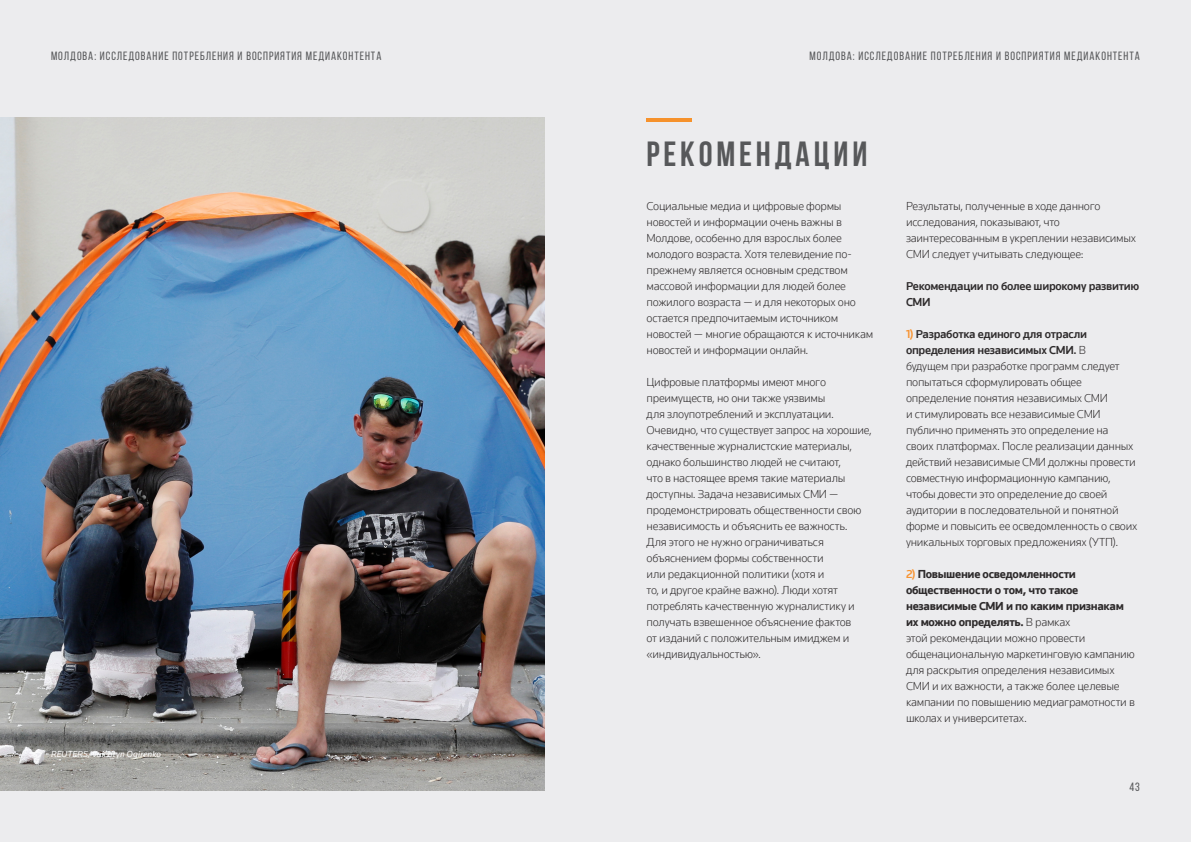
<style>
.page{position:relative;width:1191px;height:842px;background:#ececee}
.page>*{position:absolute;margin:0;border:0;box-sizing:border-box;transform-origin:0 0}
.Titles{font:700 35px "Bebas Neue";letter-spacing:.11em;color:#57585a}
.t1{font:300 12px/16px "Knowledge";letter-spacing:-.02em;color:#2e2b2c}
.t2{font:12px "Bebas Neue";letter-spacing:.08em;color:#57585a}
.t3{font:500 12px/16px "Knowledge";letter-spacing:-.02em;color:#2e2b2c}
.t4{font:italic 9px "Knowledge";letter-spacing:.015em;color:#fff}
.s1{font-weight:500;color:#f79433}
.s2{font-weight:500}
.s3{font-weight:700}
</style>
<div class="page">
<img style="left:0;top:118px;width:544px;height:673px">
<hr style="left:646px;top:118px;width:46px;height:3px;background:#f6922c">
<p class="t2" style="left:51px;top:49px;width:332px">Молдова: Исследование потребления и восприятия медиаконтента</p>
<p class="t2" style="left:809px;top:49px;width:332px">Молдова: Исследование потребления и восприятия медиаконтента</p>
<p class="t4" style="left:51px;top:748px;width:111px">REUTERS/Valentyn Ogirenko</p>
<p class="Titles" style="left:646px;top:134px;width:222px">Рекомендации</p>
<p class="t1" style="left:646px;top:198px;width:228px">Социальные медиа и цифровые формы новостей и информации очень важны в Молдове, особенно для взрослых более молодого возраста. Хотя телевидение по&shy;прежнему является основным средством массовой информации для людей более пожилого возраста — и для некоторых оно остается предпочитаемым источником новостей — многие обращаются к источникам новостей и информации онлайн.</p>
<p class="t1" style="left:646px;top:374px;width:227px">Цифровые платформы имеют много преимуществ, но они также уязвимы<br>для злоупотреблений и эксплуатации.<br>Очевидно, что существует запрос на хорошие, качественные журналистские материалы, однако большинство людей не считают,<br>что в настоящее время такие материалы доступны. Задача независимых СМИ — продемонстрировать общественности свою независимость и объяснить ее важность.<br>Для этого не нужно ограничиваться объяснением формы собственности<br>или редакционной политики (хотя и<br>то, и другое крайне важно). Люди хотят потреблять качественную журналистику и получать взвешенное объяснение фактов<br>от изданий с положительным имиджем и «индивидуальностью».</p>
<p class="t1" style="left:906px;top:198px;width:231px">Результаты, полученные в ходе данного исследования, показывают, что заинтересованным в укреплении независимых СМИ следует учитывать следующее:</p>
<p class="t3" style="left:906px;top:278px;width:235px">Рекомендации по более широкому развитию<br>СМИ</p>
<p class="t1" style="left:906px;top:326px;width:233px"><span class="s1">1)</span> <span class="s2">Разработка единого для отрасли определения независимых СМИ.</span> В<br>будущем при разработке программ следует попытаться сформулировать общее определение понятия независимых СМИ<br>и стимулировать все независимые СМИ публично применять это определение на своих платформах. После реализации данных действий независимые СМИ должны провести совместную информационную кампанию, чтобы довести это определение до своей аудитории в последовательной и понятной форме и повысить ее осведомленность о своих уникальных торговых предложениях (УТП).</p>
<p class="t1" style="left:906px;top:566px;width:230px"><span class="s1">2)</span> <span class="s3">Повышение осведомленности общественности о том, что такое независимые СМИ и по каким признакам их можно определять.</span> В рамках<br>этой рекомендации можно провести общенациональную маркетинговую кампанию для раскрытия определения независимых СМИ и их важности, а также более целевые кампании по повышению медиаграмотности в школах и университетах.</p>
<p class="t2" style="left:1129px;top:780px;width:12px">43</p>
</div>
